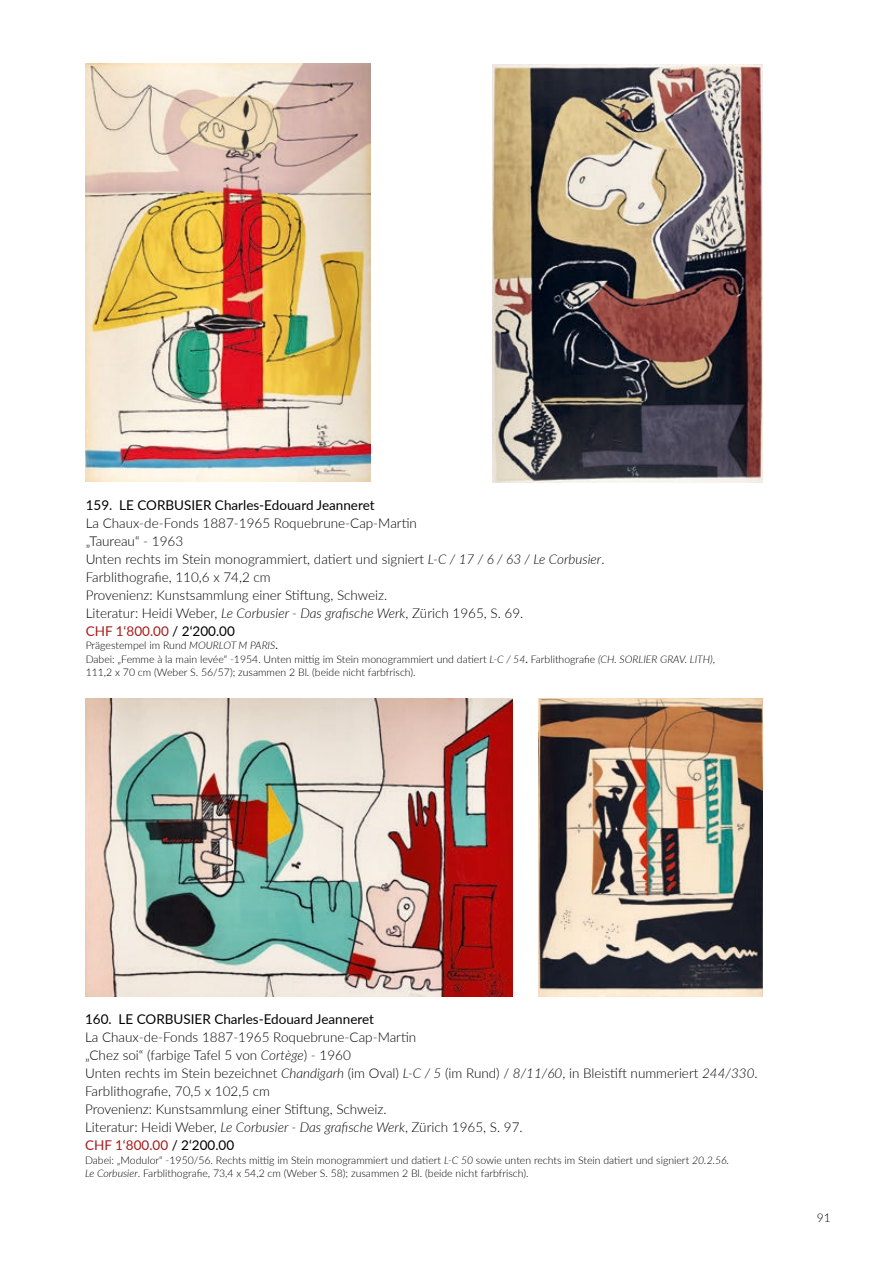
<style>
.page{position:relative;width:893px;height:1263px;background:#fff}
.page>*{position:absolute;margin:0;border:0;box-sizing:border-box;transform-origin:0 0}
.t1{font:300 13.5px/18px "Lato";color:#000}
.t2{font:13.5px "Lato";color:#000}
.t3{font:300 12px "Lato";color:#000}
.t4{font:300 10.5px/13.5px "Lato";color:#000}
.s1{font-style:italic}
.s2{font-weight:400;color:#a41c1c}
.s3{font-weight:400}
</style>
<div class="page">
<img style="left:492px;top:65px;width:270px;height:418px">
<img style="left:86px;top:64px;width:285px;height:418px">
<img style="left:85px;top:699px;width:427px;height:297px">
<img style="left:539px;top:699px;width:224px;height:297px">
<p class="t2" style="left:86px;top:495px;width:290px">159. LE CORBUSIER Charles-Edouard Jeanneret</p>
<p class="t1" style="left:86px;top:513px;width:520px">La Chaux-de-Fonds 1887-1965 Roquebrune-Cap-Martin<br>„Taureau“ - 1963<br>Unten rechts im Stein monogrammiert, datiert und signiert <span class="s1">L-C / 17 / 6 / 63 / Le Corbusier</span>.<br>Farblithografie, 110,6 x 74,2 cm<br>Provenienz: Kunstsammlung einer Stiftung, Schweiz.<br>Literatur: Heidi Weber, <span class="s1">Le Corbusier - Das grafische Werk</span>, Zürich 1965, S. 69.<br><span class="s2">CHF 1‘800.00</span> <span class="s3">/ 2‘200.00</span></p>
<p class="t4" style="left:86px;top:638px;width:631px">Prägestempel im Rund <span class="s1">MOURLOT M PARIS</span><span class="s3">.<br></span>Dabei: „Femme à la main levée“ -1954. Unten mittig im Stein monogrammiert und datiert <span class="s1">L-C / 54</span><span class="s3">.</span> Farblithografie <span class="s1">(CH. SORLIER GRAV. LITH)</span>,<br>111,2 x 70 cm (Weber S. 56/57); zusammen 2 Bl. (beide nicht farbfrisch).</p>
<p class="t2" style="left:85px;top:1010px;width:290px">160. LE CORBUSIER Charles-Edouard Jeanneret</p>
<p class="t1" style="left:85px;top:1028px;width:674px">La Chaux-de-Fonds 1887-1965 Roquebrune-Cap-Martin<br>„Chez soi“ (farbige Tafel 5 von <span class="s1">Cortège</span>) - 1960<br>Unten rechts im Stein bezeichnet <span class="s1">Chandigarh</span> (im Oval) <span class="s1">L-C / 5</span> (im Rund) / <span class="s1">8/11/60</span>, in Bleistift nummeriert <span class="s1">244/330</span>.<br>Farblithografie, 70,5 x 102,5 cm<br>Provenienz: Kunstsammlung einer Stiftung, Schweiz.<br>Literatur: Heidi Weber, <span class="s1">Le Corbusier - Das grafische Werk</span>, Zürich 1965, S. 97.<br><span class="s2">CHF 1‘800.00</span> <span class="s3">/ 2‘200.00</span></p>
<p class="t4" style="left:85px;top:1153px;width:646px">Dabei: „Modulor“ -1950/56. Rechts mittig im Stein monogrammiert und datiert <span class="s1">L-C 50</span> sowie unten rechts im Stein datiert und signiert <span class="s1">20.2.56.<br>Le Corbusier</span>. Farblithografie, 73,4 x 54,2 cm (Weber S. 58); zusammen 2 Bl. (beide nicht farbfrisch).</p>
<p class="t3" style="left:817px;top:1209px;width:15px">91</p>
</div>
